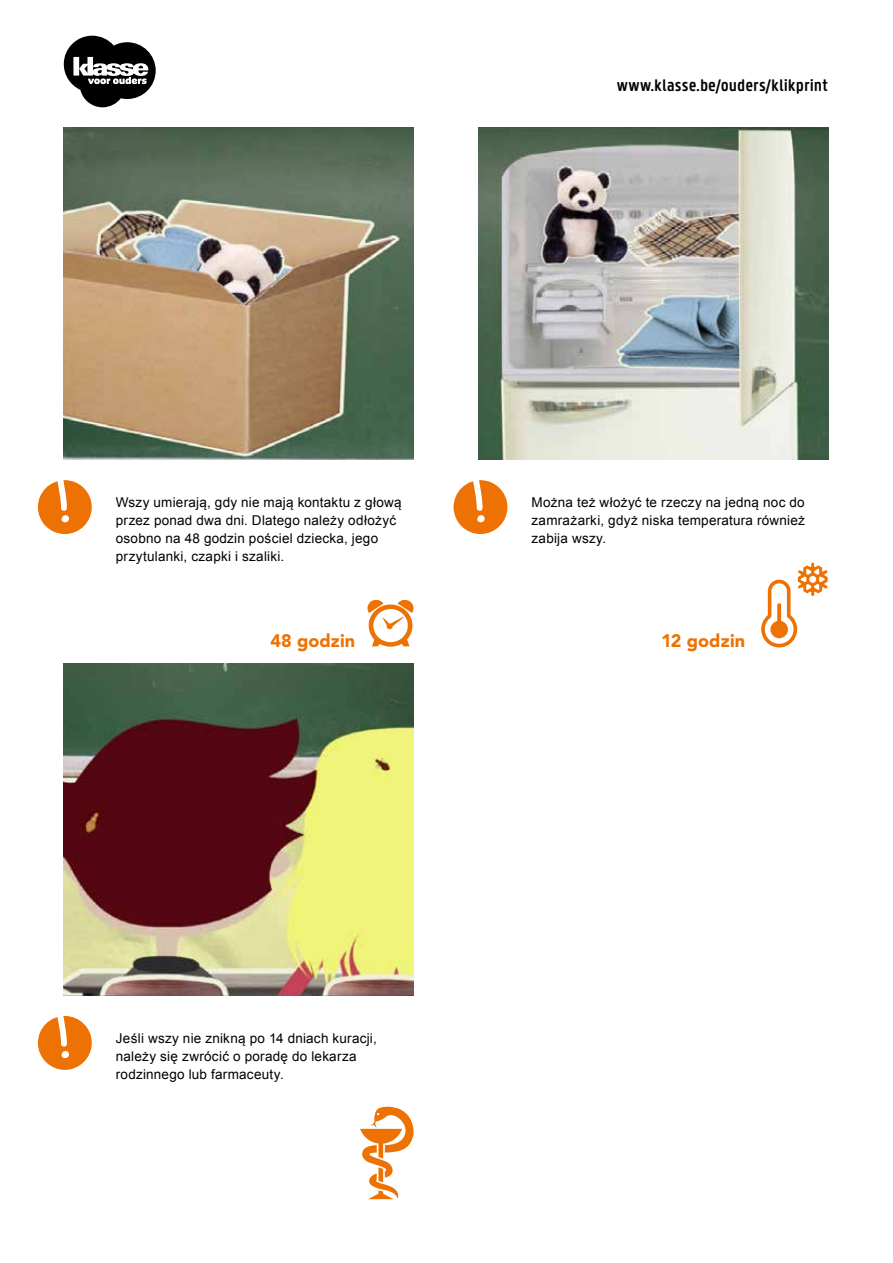
<style>
.page{position:relative;width:893px;height:1263px;background:#fff}
.page>*{position:absolute;margin:0;border:0;box-sizing:border-box;transform-origin:0 0}
.t1{font:500 67.5px "Aniek";color:#fff}
.t2{font:18px "Panno Rounded POS";color:#000}
.t3{font:900 18px "Avenir";letter-spacing:.005em;color:#ee7203}
.t4{font:13.5px/18px "Arial";letter-spacing:.02em;color:#000}
</style>
<div class="page">
<img style="left:64px;top:663px;width:350px;height:332px">
<img style="left:64px;top:128px;width:350px;height:331px">
<img style="left:478px;top:128px;width:350px;height:331px">
<svg style="left:367px;top:600px;width:47px;height:47px"></svg>
<svg style="left:360px;top:1106px;width:54px;height:93px"></svg>
<svg style="left:761px;top:562px;width:67px;height:86px"></svg>
<div style="left:38px;top:480px;width:54px;height:54px;background:#ee7203;border-radius:50%"></div>
<div style="left:38px;top:1016px;width:54px;height:54px;background:#ee7203;border-radius:50%"></div>
<div style="left:454px;top:480px;width:53px;height:54px;background:#ee7203;border-radius:50%"></div>
<svg style="left:64px;top:36px;width:92px;height:71px"></svg>
<h2 class="t2" style="left:617px;top:75px;width:213px">www.klasse.be/ouders/klikprint</h2>
<h1 class="t1" style="left:55px;top:454px;width:21px">!</h1>
<h1 class="t1" style="left:470px;top:454px;width:21px">!</h1>
<p class="t4" style="left:116px;top:494px;width:287px">Wszy umierają, gdy nie mają kontaktu z głową przez ponad dwa dni. Dlatego należy odłożyć osobno na 48 godzin pościel dziecka, jego przytulanki, czapki i szaliki.</p>
<p class="t4" style="left:531px;top:494px;width:275px;text-align:justify">Można też włożyć te rzeczy na jedną noc do zamrażarki, gdyż niska temperatura również zabija wszy.</p>
<h2 class="t3" style="left:270px;top:629px;width:86px">48 godzin</h2>
<h2 class="t3" style="left:661px;top:629px;width:85px">12 godzin</h2>
<h1 class="t1" style="left:55px;top:990px;width:21px">!</h1>
<p class="t4" style="left:116px;top:1029px;width:262px">Jeśli wszy nie znikną po 14 dniach kuracji, należy się zwrócić o poradę do lekarza rodzinnego lub farmaceuty.</p>
</div>
